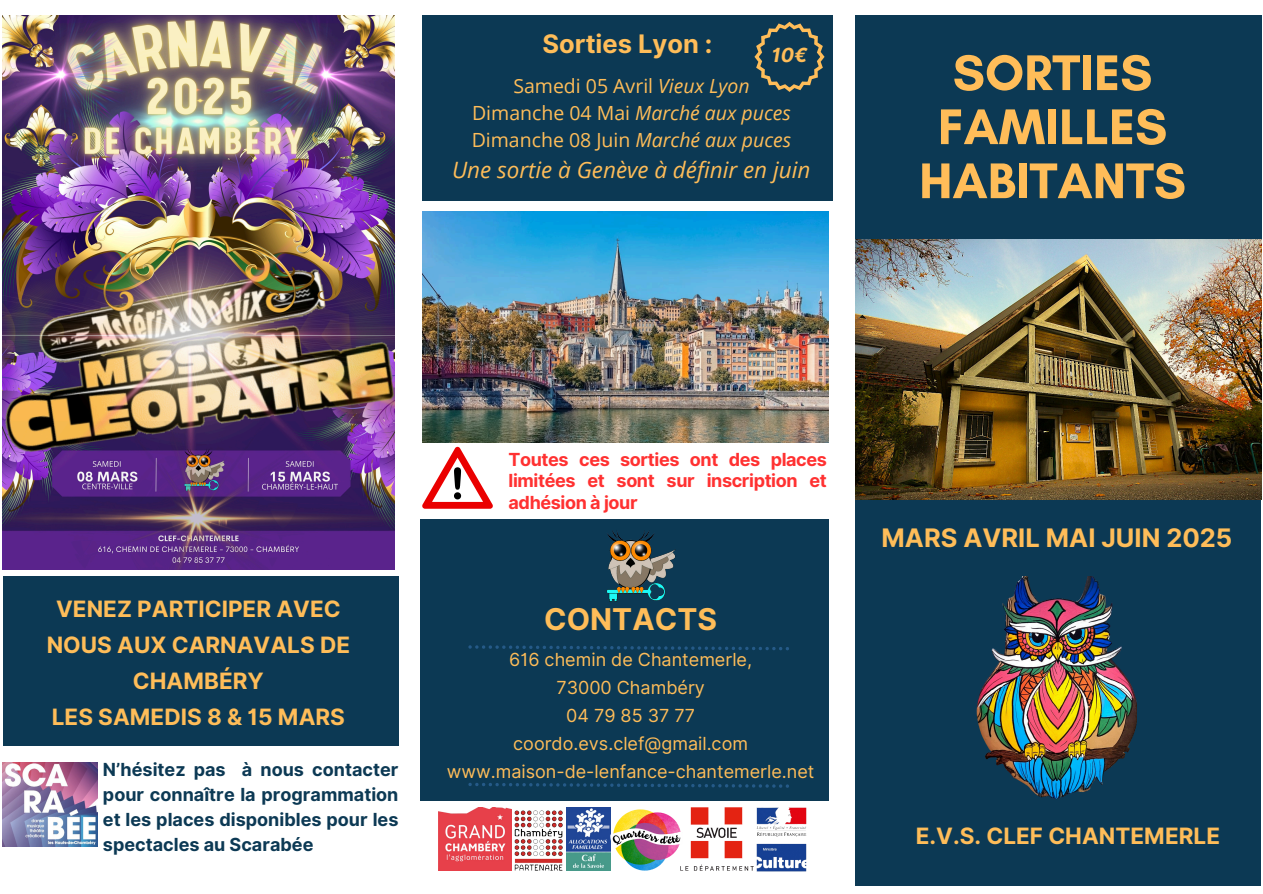
<style>
.page{position:relative;width:1263px;height:894px;background:#fff}
.page>*{position:absolute;margin:0;border:0;box-sizing:border-box;transform-origin:0 0}
.t1{font:700 51px/54px "Glacial Indifference";color:#ffbd59;text-align:center}
.t2{font:700 30px "Inter";color:#ffbd59}
.t3{font:700 25.5px "Inter";color:#ffbd59}
.t4{font:700 22.5px/36px "Inter";color:#ffbd59;text-align:center}
.t5{font:italic 22.5px "Open Sans";color:#ffbd59}
.t6{font:19.5px/27px "Open Sans";color:#ffbd59;text-align:center}
.t7{font:italic 700 19.5px "Inter";color:#ffbd59}
.t8{font:18px "Inter";color:#ffbd59}
.t9{font:700 18px/24.8px "Inter";color:#0c3954;text-align:justify}
.t10{font:700 18px/21.3px "Inter";letter-spacing:-.02em;color:#ff3131;text-align:justify}
.s1{font-style:italic}
</style>
<div class="page">
<div style="left:855px;top:500px;width:406px;height:385px;background:#0c3954"></div>
<div style="left:420px;top:519px;width:409px;height:281px;background:#0c3954"></div>
<div style="left:855px;top:15px;width:406px;height:224px;background:#0c3954"></div>
<svg style="left:468px;top:783px;width:321px;height:4px"></svg>
<div style="left:3px;top:576px;width:395px;height:170px;background:#0c3954"></div>
<svg style="left:468px;top:645px;width:321px;height:5px"></svg>
<img style="left:855px;top:239px;width:406px;height:260px">
<img style="left:3px;top:15px;width:391px;height:554px">
<img style="left:606px;top:530px;width:70px;height:72px">
<img style="left:977px;top:576px;width:160px;height:223px">
<img style="left:509px;top:807px;width:58px;height:64px">
<img style="left:438px;top:807px;width:73px;height:63px">
<img style="left:567px;top:807px;width:114px;height:63px">
<img style="left:685px;top:807px;width:52px;height:63px">
<img style="left:737px;top:800px;width:90px;height:72px">
<img style="left:422px;top:211px;width:406px;height:231px">
<div style="left:422px;top:15px;width:411px;height:185px;background:#0c3954"></div>
<svg style="left:422px;top:446px;width:71px;height:62px"></svg>
<img style="left:3px;top:762px;width:94px;height:84px">
<svg style="left:754px;top:22px;width:71px;height:70px"></svg>
<p class="t3" style="left:542px;top:28px;width:171px">Sorties Lyon :</p>
<h2 class="t6" style="left:472px;top:72px;width:321px">Samedi 05 Avril <span class="s1">Vieux Lyon<br></span>Dimanche 04 Mai <span class="s1">Marché aux puces<br></span>Dimanche 08 Juin <span class="s1">Marché aux puces</span></h2>
<h2 class="t5" style="left:452px;top:154px;width:360px">Une sortie à Genève à définir en juin</h2>
<p class="t7" style="left:771px;top:43px;width:38px">10€</p>
<h4 class="t1" style="left:919px;top:45px;width:268px">SORTIES<br>FAMILLES<br>HABITANTS</h4>
<p class="t10" style="left:509px;top:448px;width:320px">Toutes ces sorties ont des places limitées et sont sur inscription et adhésion à jour</p>
<p class="t4" style="left:47px;top:590px;width:305px">VENEZ PARTICIPER AVEC<br>NOUS AUX CARNAVALS DE<br>CHAMBÉRY<br>LES SAMEDIS 8 &amp; 15 MARS</p>
<p class="t2" style="left:544px;top:601px;width:174px">CONTACTS</p>
<p class="t8" style="left:509px;top:648px;width:244px">616 chemin de Chantemerle,</p>
<p class="t8" style="left:556px;top:676px;width:150px">73000 Chambéry</p>
<h5 class="t8" style="left:566px;top:704px;width:130px">04 79 85 37 77</h5>
<p class="t8" style="left:513px;top:732px;width:236px">coordo.evs.clef@gmail.com</p>
<p class="t8" style="left:447px;top:760px;width:369px">www.maison-de-lenfance-chantemerle.net</p>
<p class="t9" style="left:103px;top:757px;width:297px">N’hésitez pas à nous contacter pour connaître la programmation et les places disponibles pour les spectacles au Scarabée</p>
<h6 class="t3" style="left:881px;top:522px;width:352px">MARS AVRIL MAI JUIN 2025</h6>
<p class="t4" style="left:916px;top:817px;width:306px">E.V.S. CLEF CHANTEMERLE</p>
</div>
